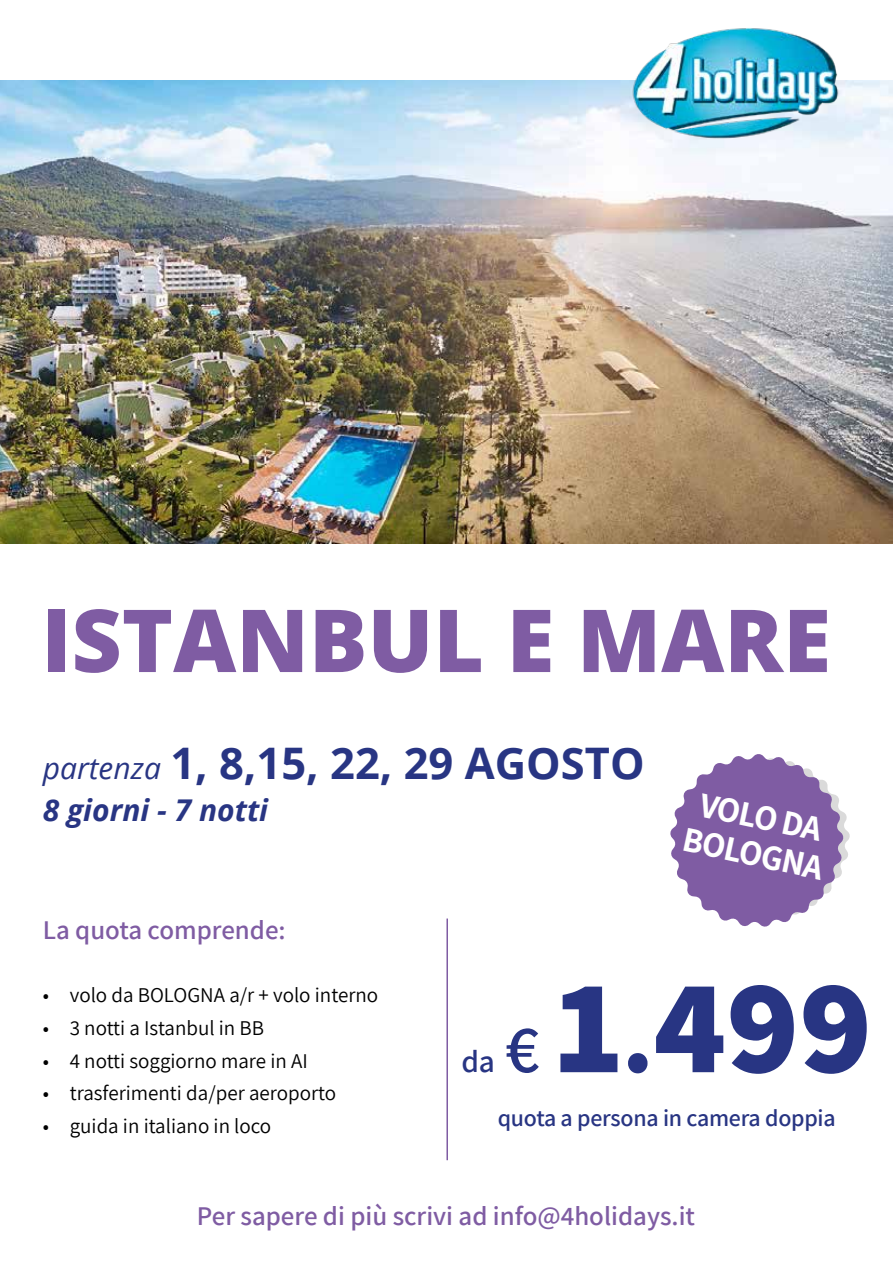
<style>
.page{position:relative;width:893px;height:1263px;background:#fff}
.page>*{position:absolute;margin:0;border:0;box-sizing:border-box;transform-origin:0 0}
.t1{font:800 135px "Assistant";color:#283583}
.t2{font:800 87px "Open Sans";color:#7f5ca3}
.t3{font:700 43.5px "Open Sans";color:#283583}
.t4{font:700 34.5px/37.5px "Assistant";color:#fff}
.t5{font:italic 700 30px "Open Sans";color:#283583}
.t6{font:600 27px "Assistant";color:#7f5ca3}
.t7{font:600 24px "Assistant";letter-spacing:-.01em;color:#283583}
.t8{font:21px "Assistant";color:#000}
.s1{font-weight:400;font-style:italic;font-size:30px}
.s2{font-weight:600;font-size:31.5px}
.s3{font-weight:600;font-size:67.5px}
.s4{font-size:97.5px}
</style>
<div class="page">
<img style="left:0;top:81px;width:893px;height:463px">
<img style="left:625px;top:28px;width:224px;height:113px">
<hr style="left:446px;top:918px;width:2px;height:242px;background:#7f5ca3">
<svg style="left:670px;top:754px;width:180px;height:173px"></svg>
<h2 class="t2" style="left:41px;top:574px;width:791px">ISTANBUL E MARE</h2>
<h3 class="t3" style="left:43px;top:732px;width:603px"><span class="s1">partenza</span> 1, 8,15, 22, 29 AGOSTO</h3>
<h3 class="t5" style="left:43px;top:789px;width:227px">8 giorni - 7 notti</h3>
<p class="t6" style="left:43px;top:911px;width:244px">La quota comprende:</p>
<h3 class="t4" style="left:695px;top:783px;width:144px;rotate:12deg">VOLO DA<br>BOLOGNA</h3>
<p class="t8" style="left:43px;top:980px;width:337px">• volo da BOLOGNA a/r + volo interno</p>
<p class="t8" style="left:43px;top:1013px;width:223px">• 3 notti a Istanbul in BB</p>
<p class="t8" style="left:43px;top:1046px;width:266px">• 4 notti soggiorno mare in AI</p>
<p class="t8" style="left:43px;top:1079px;width:295px">• trasferimenti da/per aeroporto</p>
<p class="t8" style="left:43px;top:1112px;width:230px">• guida in italiano in loco</p>
<h1 class="t1" style="left:461px;top:934px;width:412px"><span class="s2">da</span> <span class="s3">€</span> 1<span class="s4">.</span>499</h1>
<p class="t7" style="left:498px;top:1102px;width:339px">quota a persona in camera doppia</p>
<p class="t6" style="left:197px;top:1197px;width:500px">Per sapere di più scrivi ad info@4holidays.it</p>
</div>
